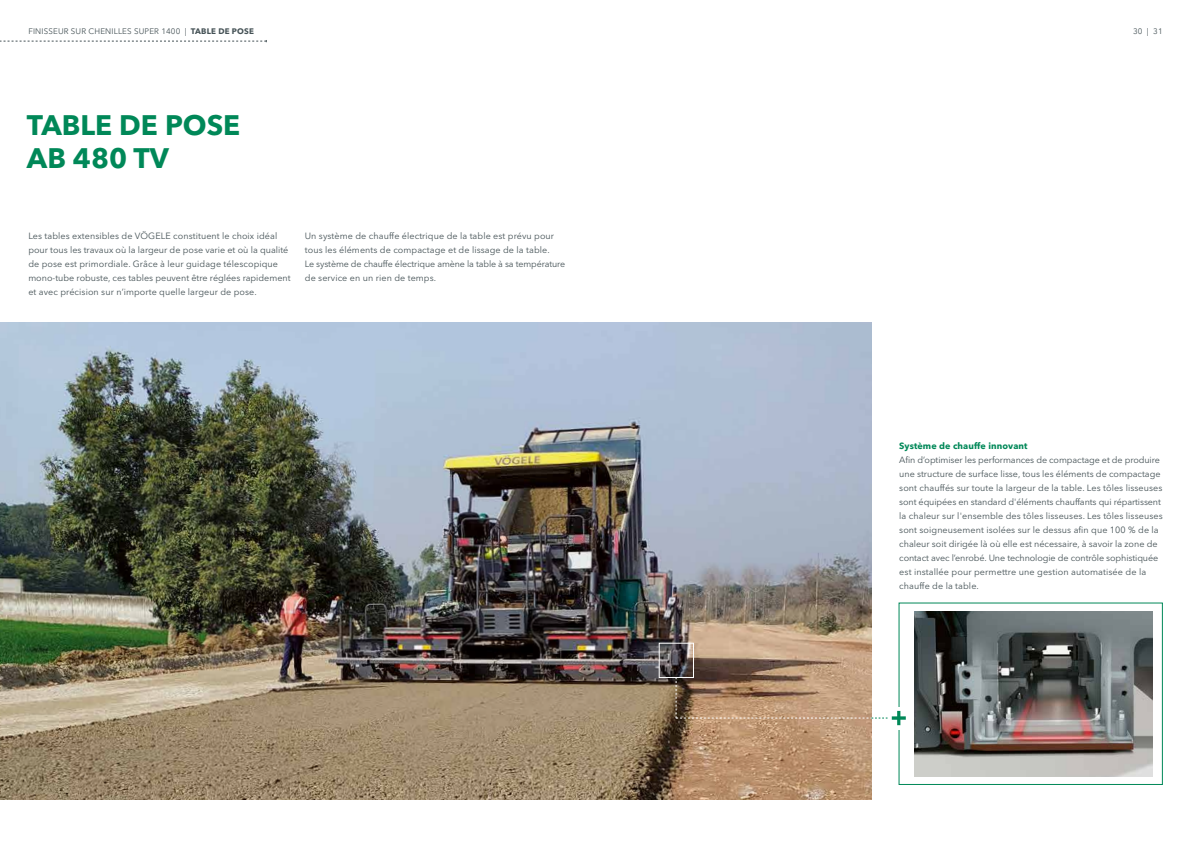
<style>
.page{position:relative;width:1191px;height:842px;background:#fff}
.page>*{position:absolute;margin:0;border:0;box-sizing:border-box;transform-origin:0 0}
.t1{font:700 28px/33.6px "Avenir Next LT Pro";color:#008858}
.t2{font:9px/14px "Avenir Next LT Pro";letter-spacing:.01em;color:#455256}
.t3{font:700 9px "Avenir Next LT Pro";letter-spacing:.01em;color:#008858}
.t4{font:8px "Avenir Next LT Pro";letter-spacing:.02em;color:#455256}
.s1{font-weight:700}
</style>
<div class="page">
<img style="left:0;top:323px;width:871px;height:476px">
<div style="left:898px;top:603px;width:264px;height:182px;border:1px solid #008858"></div>
<img style="left:914px;top:612px;width:238px;height:164px">
<div style="left:659px;top:643px;width:35px;height:35px;border:1px solid #fff"></div>
<svg style="left:676px;top:677px;width:229px;height:48px;background:#b79b81"></svg>
<svg style="left:0;top:40px;width:267px;height:2px"></svg>
<p class="t4" style="left:28px;top:27px;width:227px">FINISSEUR SUR CHENILLES SUPER 1400 | <span class="s1">TABLE DE POSE</span></p>
<h1 class="t1" style="left:27px;top:108px;width:215px">TABLE DE POSE<br>AB 480 TV</h1>
<p class="t2" style="left:28px;top:229px;width:264px">Les tables extensibles de VÖGELE constituent le choix idéal pour tous les travaux où la largeur de pose varie et où la qualité de pose est primordiale. Grâce à leur guidage télescopique mono-tube robuste, ces tables peuvent être réglées rapidement et avec précision sur n’importe quelle largeur de pose.</p>
<p class="t2" style="left:305px;top:229px;width:262px">Un système de chauffe électrique de la table est prévu pour tous les éléments de compactage et de lissage de la table.<br>Le système de chauffe électrique amène la table à sa température de service en un rien de temps.</p>
<p class="t4" style="left:1133px;top:27px;width:31px">30 | 31</p>
<p class="t3" style="left:899px;top:440px;width:130px">Système de chauffe innovant</p>
<p class="t2" style="left:899px;top:453px;width:265px">Afin d’optimiser les performances de compactage et de produire une structure de surface lisse, tous les éléments de compactage sont chauffés sur toute la largeur de la table. Les tôles lisseuses sont équipées en standard d'éléments chauffants qui répartissent la chaleur sur l'ensemble des tôles lisseuses. Les tôles lisseuses sont soigneusement isolées sur le dessus afin que 100 % de la chaleur soit dirigée là où elle est nécessaire, à savoir la zone de contact avec l’enrobé. Une technologie de contrôle sophistiquée est installée pour permettre une gestion automatisée de la chauffe de la table.</p>
</div>
